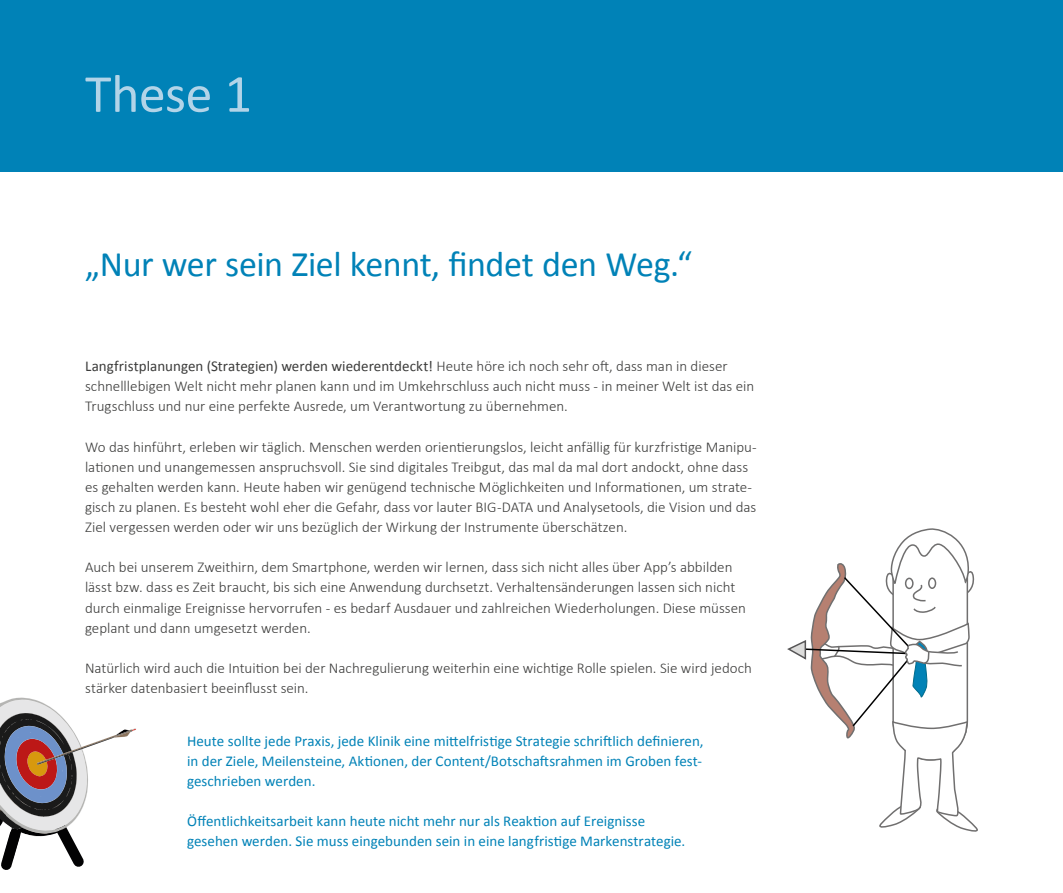
<style>
.page{position:relative;width:1063px;height:893px;background:#fff}
.page>*{position:absolute;margin:0;border:0;box-sizing:border-box;transform-origin:0 0}
.t1{font:54px "Calibri";letter-spacing:-.01em;color:#b2d4e8}
.t2{font:36px "Calibri";letter-spacing:-.01em;color:#0082b7}
.t3{font:300 15px/20.1px "Calibri";color:#3c3c3b}
.t4{font:15px/20.1px "Calibri";color:#0082b7;text-align:justify}
.s1{font-weight:400}
</style>
<div class="page">
<div style="left:0;top:0;width:1063px;height:172px;background:#0082b7"></div>
<svg style="left:787px;top:528px;width:191px;height:304px"></svg>
<svg style="left:0;top:697px;width:136px;height:173px"></svg>
<h1 class="t1" style="left:85px;top:60px;width:168px">These 1</h1>
<h2 class="t2" style="left:85px;top:241px;width:609px">„Nur wer sein Ziel kennt, findet den Weg.“</h2>
<p class="t3" style="left:85px;top:356px;width:671px"><span class="s1">Langfristplanungen (Strategien) werden wiederentdeckt!</span> Heute höre ich noch sehr oft, dass man in dieser schnelllebigen Welt nicht mehr planen kann und im Umkehrschluss auch nicht muss - in meiner Welt ist das ein<br>Trugschluss und nur eine perfekte Ausrede, um Verantwortung zu übernehmen.</p>
<p class="t3" style="left:85px;top:436px;width:673px">Wo das hinführt, erleben wir täglich. Menschen werden orientierungslos, leicht anfällig für kurzfristige Manipu&shy;lationen und unangemessen anspruchsvoll. Sie sind digitales Treibgut, das mal da mal dort andockt, ohne dass es gehalten werden kann. Heute haben wir genügend technische Möglichkeiten und Informationen, um strate&shy;gisch zu planen. Es besteht wohl eher die Gefahr, dass vor lauter BIG-DATA und Analysetools, die Vision und das Ziel vergessen werden oder wir uns bezüglich der Wirkung der Instrumente überschätzen.</p>
<p class="t3" style="left:85px;top:557px;width:663px">Auch bei unserem Zweithirn, dem Smartphone, werden wir lernen, dass sich nicht alles über App’s abbilden lässt bzw. dass es Zeit braucht, bis sich eine Anwendung durchsetzt. Verhaltensänderungen lassen sich nicht durch einmalige Ereignisse hervorrufen - es bedarf Ausdauer und zahlreichen Wiederholungen. Diese müssen geplant und dann umgesetzt werden.</p>
<p class="t3" style="left:85px;top:658px;width:669px">Natürlich wird auch die Intuition bei der Nachregulierung weiterhin eine wichtige Rolle spielen. Sie wird jedoch stärker datenbasiert beeinflusst sein.</p>
<p class="t4" style="left:187px;top:730px;width:518px">Heute sollte jede Praxis, jede Klinik eine mittelfristige Strategie schriftlich definieren, in der Ziele, Meilensteine, Aktionen, der Content/Botschaftsrahmen im Groben fest&shy;geschrieben werden.</p>
<p class="t4" style="left:187px;top:810px;width:500px">Öffentlichkeitsarbeit kann heute nicht mehr nur als Reaktion auf Ereignisse gesehen werden. Sie muss eingebunden sein in eine langfristige Markenstrategie.</p>
</div>
